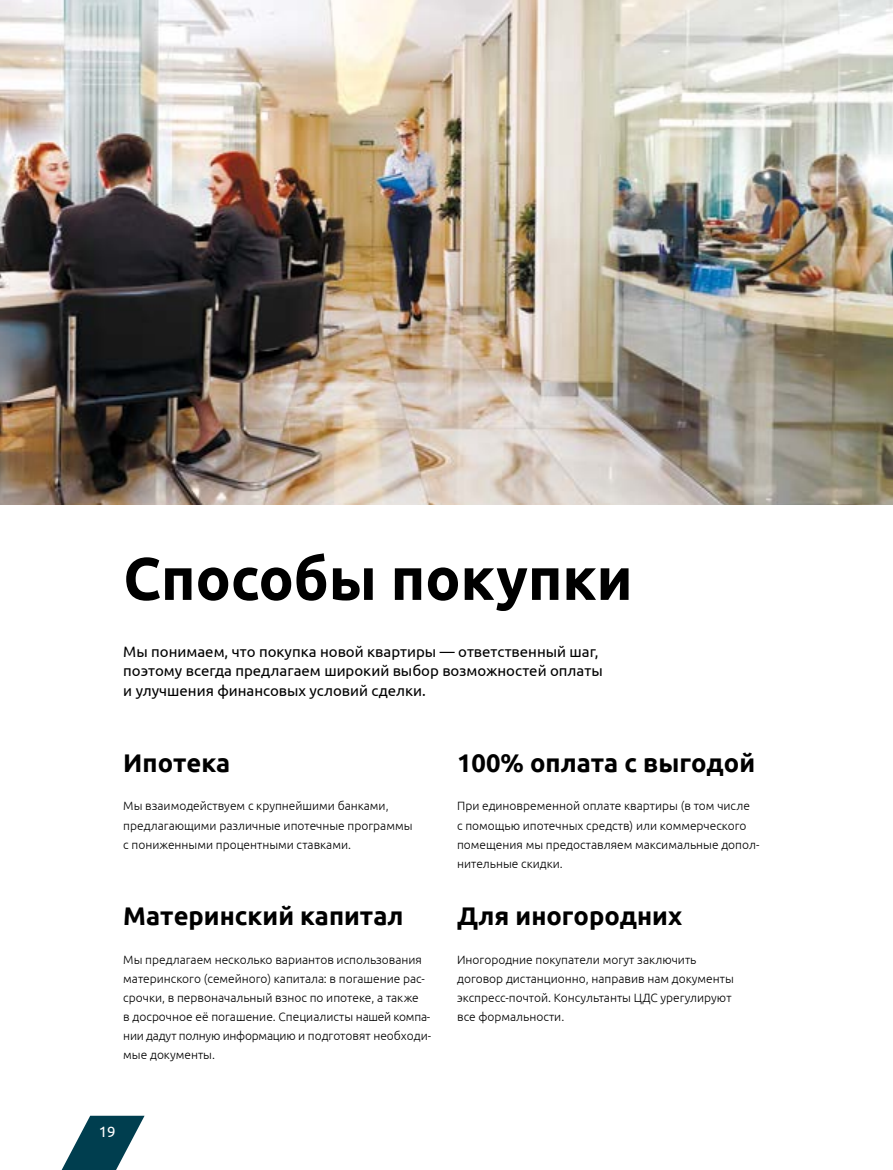
<style>
.page{position:relative;width:893px;height:1170px;background:#fff}
.page>*{position:absolute;margin:0;border:0;box-sizing:border-box;transform-origin:0 0}
.t1{font:700 60px "Ubuntu";color:#000}
.t2{font:700 25.5px "Ubuntu";color:#000}
.t3{font:15px/19.2px "Ubuntu";color:#000}
.t4{font:15px "Ubuntu";color:#fff}
.t5{font:300 12px/19.2px "Ubuntu";color:#000}
</style>
<div class="page">
<svg style="left:62px;top:1115px;width:83px;height:54px"></svg>
<img style="left:0;top:0;width:893px;height:504px">
<h1 class="t1" style="left:123px;top:542px;width:511px">Способы покупки</h1>
<p class="t3" style="left:123px;top:642px;width:481px">Мы понимаем, что покупка новой квартиры — ответственный шаг, поэтому всегда предлагаем широкий выбор возможностей оплаты и улучшения финансовых условий сделки.</p>
<h2 class="t2" style="left:123px;top:747px;width:108px">Ипотека</h2>
<p class="t5" style="left:123px;top:796px;width:291px">Мы взаимодействуем с крупнейшими банками, предлагающими различные ипотечные программы с пониженными процентными ставками.</p>
<h2 class="t2" style="left:123px;top:900px;width:282px">Материнский капитал</h2>
<p class="t5" style="left:123px;top:949px;width:309px">Мы предлагаем несколько вариантов использования материнского (семейного) капитала: в погашение рас&shy;срочки, в первоначальный взнос по ипотеке, а также<br>в досрочное её погашение. Специалисты нашей компа&shy;нии дадут полную информацию и подготовят необходи&shy;мые документы.</p>
<h2 class="t2" style="left:457px;top:747px;width:299px">100% оплата c выгодой</h2>
<p class="t5" style="left:457px;top:796px;width:304px">При единовременной оплате квартиры (в том числе<br>с помощью ипотечных средств) или коммерческого помещения мы предоставляем максимальные допол&shy;нительные скидки.</p>
<h2 class="t2" style="left:457px;top:900px;width:227px">Для иногородних</h2>
<p class="t5" style="left:457px;top:949px;width:278px">Иногородние покупатели могут заключить договор дистанционно, направив нам документы экспресс-почтой. Консультанты ЦДС урегулируют все формальности.</p>
<p class="t4" style="left:99px;top:1122px;width:18px">19</p>
</div>
